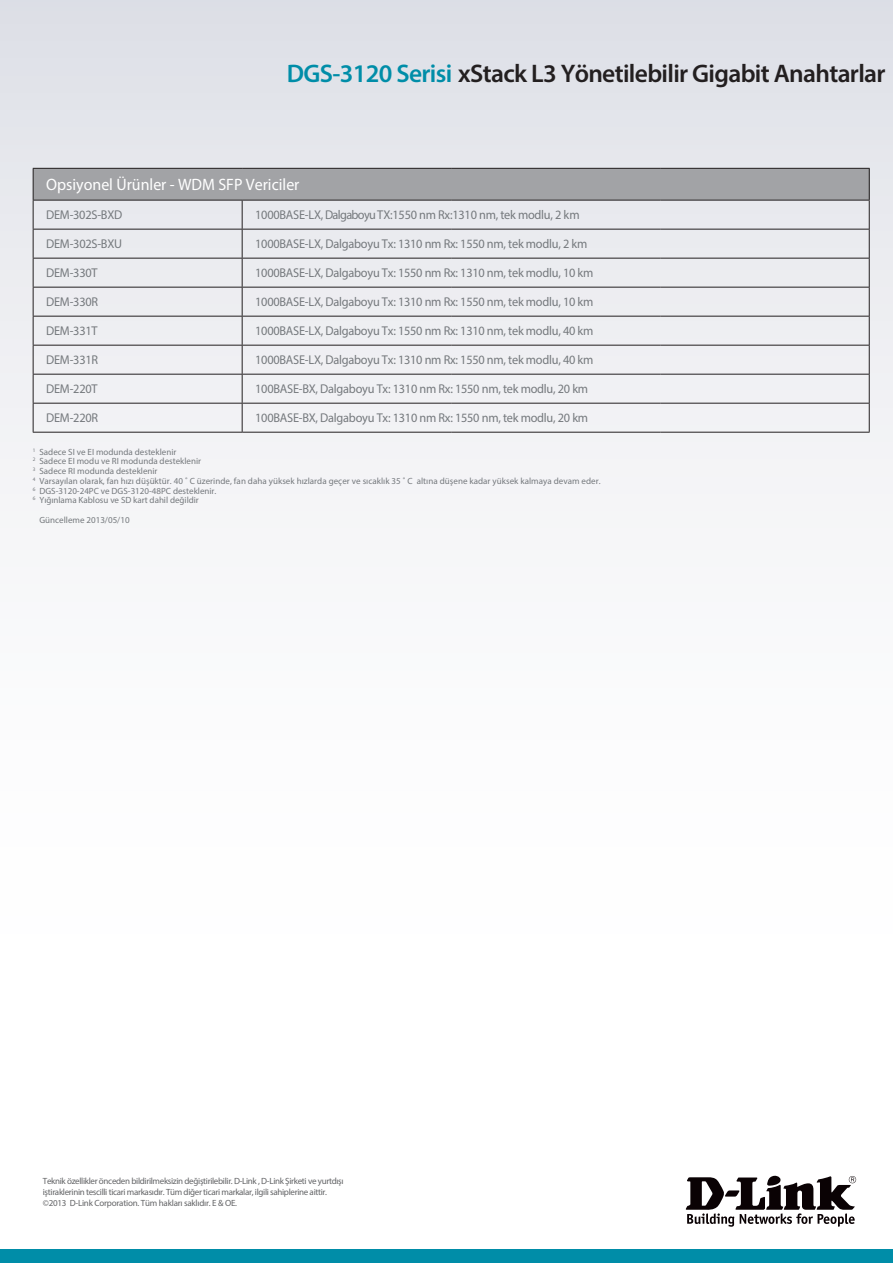
<style>
.page{position:relative;width:893px;height:1263px;background:#fff}
.page>*{position:absolute;margin:0;border:0;box-sizing:border-box;transform-origin:0 0}
.t1{font:600 25.5px "Myriad Pro";letter-spacing:-.025em;color:#231f20}
.t2{font:16.5px "Myriad Pro";color:#fff}
.t3{font:12.75px "Myriad Pro";letter-spacing:-.02em;color:#75797d}
.t4{font:9px/9.8px "Myriad Pro";color:#75797d}
.t5{font:9px/10.8px "Myriad Pro";letter-spacing:-.035em;color:#636466}
.s1{color:#008da8}
</style>
<div class="page">
<div style="left:0;top:0;width:893px;height:1084px;background:linear-gradient(to bottom,#e0e2e8,#fff)"></div>
<div style="left:0;top:1249px;width:893px;height:14px;background:#008da8"></div>
<svg style="left:686px;top:1176px;width:170px;height:51px"></svg>
<div style="left:33px;top:168px;width:836px;height:32px;background:#a2a3a6"></div>
<hr style="left:33px;top:287px;width:209px;height:1px;background:#231f20">
<hr style="left:33px;top:316px;width:209px;height:1px;background:#231f20">
<hr style="left:33px;top:345px;width:209px;height:1px;background:#231f20">
<hr style="left:33px;top:374px;width:209px;height:1px;background:#231f20">
<hr style="left:33px;top:403px;width:209px;height:1px;background:#231f20">
<svg style="left:33px;top:201px;width:1px;height:231px"></svg>
<hr style="left:33px;top:432px;width:209px;height:1px;background:#231f20">
<hr style="left:242px;top:287px;width:209px;height:1px;background:#231f20">
<hr style="left:451px;top:287px;width:209px;height:1px;background:#231f20">
<hr style="left:660px;top:287px;width:209px;height:1px;background:#231f20">
<hr style="left:242px;top:316px;width:209px;height:1px;background:#231f20">
<hr style="left:451px;top:316px;width:209px;height:1px;background:#231f20">
<hr style="left:660px;top:316px;width:209px;height:1px;background:#231f20">
<hr style="left:242px;top:345px;width:209px;height:1px;background:#231f20">
<hr style="left:451px;top:345px;width:209px;height:1px;background:#231f20">
<hr style="left:660px;top:345px;width:209px;height:1px;background:#231f20">
<hr style="left:242px;top:374px;width:209px;height:1px;background:#231f20">
<hr style="left:451px;top:374px;width:209px;height:1px;background:#231f20">
<hr style="left:660px;top:374px;width:209px;height:1px;background:#231f20">
<hr style="left:242px;top:403px;width:209px;height:1px;background:#231f20">
<svg style="left:242px;top:201px;width:1px;height:231px"></svg>
<hr style="left:451px;top:403px;width:209px;height:1px;background:#231f20">
<hr style="left:660px;top:403px;width:209px;height:1px;background:#231f20">
<hr style="left:242px;top:432px;width:209px;height:1px;background:#231f20">
<hr style="left:451px;top:432px;width:209px;height:1px;background:#231f20">
<hr style="left:660px;top:432px;width:210px;height:1px;background:#231f20">
<svg style="left:869px;top:201px;width:1px;height:231px"></svg>
<hr style="left:33px;top:168px;width:209px;height:1px;background:#231f20">
<hr style="left:33px;top:169px;width:1px;height:31px;background:#231f20">
<hr style="left:242px;top:168px;width:209px;height:1px;background:#231f20">
<hr style="left:451px;top:168px;width:209px;height:1px;background:#231f20">
<hr style="left:660px;top:168px;width:210px;height:1px;background:#231f20">
<hr style="left:869px;top:169px;width:1px;height:31px;background:#231f20">
<hr style="left:33px;top:200px;width:209px;height:1px;background:#231f20">
<hr style="left:242px;top:200px;width:209px;height:1px;background:#231f20">
<hr style="left:451px;top:200px;width:209px;height:1px;background:#231f20">
<hr style="left:660px;top:200px;width:210px;height:1px;background:#231f20">
<hr style="left:33px;top:229px;width:209px;height:1px;background:#231f20">
<hr style="left:242px;top:229px;width:209px;height:1px;background:#231f20">
<hr style="left:451px;top:229px;width:209px;height:1px;background:#231f20">
<hr style="left:660px;top:229px;width:209px;height:1px;background:#231f20">
<hr style="left:33px;top:258px;width:209px;height:1px;background:#231f20">
<hr style="left:242px;top:258px;width:209px;height:1px;background:#231f20">
<hr style="left:451px;top:258px;width:209px;height:1px;background:#231f20">
<hr style="left:660px;top:258px;width:209px;height:1px;background:#231f20">
<h1 class="t1" style="left:287px;top:57px;width:600px"><span class="s1">DGS-3120 Serisi</span> xStack L3 Yönetilebilir Gigabit Anahtarlar</h1>
<p class="t2" style="left:46px;top:175px;width:255px">Opsiyonel Ürünler - WDM SFP Vericiler</p>
<p class="t3" style="left:46px;top:207px;width:78px">DEM-302S-BXD</p>
<p class="t3" style="left:255px;top:207px;width:326px">1000BASE-LX, Dalgaboyu TX:1550 nm Rx:1310 nm, tek modlu, 2 km</p>
<p class="t3" style="left:46px;top:236px;width:77px">DEM-302S-BXU</p>
<p class="t3" style="left:255px;top:236px;width:334px">1000BASE-LX, Dalgaboyu Tx: 1310 nm Rx: 1550 nm, tek modlu, 2 km</p>
<p class="t3" style="left:46px;top:265px;width:53px">DEM-330T</p>
<p class="t3" style="left:255px;top:265px;width:340px">1000BASE-LX, Dalgaboyu Tx: 1550 nm Rx: 1310 nm, tek modlu, 10 km</p>
<p class="t3" style="left:46px;top:294px;width:53px">DEM-330R</p>
<p class="t3" style="left:255px;top:294px;width:340px">1000BASE-LX, Dalgaboyu Tx: 1310 nm Rx: 1550 nm, tek modlu, 10 km</p>
<p class="t3" style="left:46px;top:323px;width:53px">DEM-331T</p>
<p class="t3" style="left:255px;top:323px;width:340px">1000BASE-LX, Dalgaboyu Tx: 1550 nm Rx: 1310 nm, tek modlu, 40 km</p>
<p class="t3" style="left:46px;top:352px;width:53px">DEM-331R</p>
<p class="t3" style="left:255px;top:352px;width:340px">1000BASE-LX, Dalgaboyu Tx: 1310 nm Rx: 1550 nm, tek modlu, 40 km</p>
<p class="t3" style="left:46px;top:381px;width:53px">DEM-220T</p>
<p class="t3" style="left:255px;top:381px;width:334px">100BASE-BX, Dalgaboyu Tx: 1310 nm Rx: 1550 nm, tek modlu, 20 km</p>
<p class="t3" style="left:46px;top:410px;width:53px">DEM-220R</p>
<p class="t3" style="left:255px;top:410px;width:334px">100BASE-BX, Dalgaboyu Tx: 1310 nm Rx: 1550 nm, tek modlu, 20 km</p>
<p class="t4" style="left:33px;top:446px;width:569px"><sup>1</sup> Sadece SI ve EI modunda desteklenir<br><sup>2</sup> Sadece EI modu ve RI modunda desteklenir<br><sup>3</sup> Sadece RI modunda desteklenir<br><sup>4</sup> Varsayılan olarak, fan hızı düşüktür. 40 ˚ C üzerinde, fan daha yüksek hızlarda geçer ve sıcaklık 35 ˚ C altına düşene kadar yüksek kalmaya devam eder.<br><sup>6</sup> DGS-3120-24PC ve DGS-3120-48PC desteklenir.<br><sup>6</sup> Yığınlama Kablosu ve SD kart dahil değildir</p>
<p class="t4" style="left:40px;top:515px;width:92px">Güncelleme 2013/05/10</p>
<p class="t5" style="left:43px;top:1176px;width:302px">Teknik özellikler önceden bildirilmeksizin değiştirilebilir. D-Link , D-Link Şirketi ve yurtdışı</p>
<p class="t5" style="left:43px;top:1186px;width:286px">iştiraklerinin tescilli ticari markasıdır. Tüm diğer ticari markalar, ilgili sahiplerine aittir. ©2013 D-Link Corporation. Tüm hakları saklıdır. E &amp; OE.</p>
</div>
